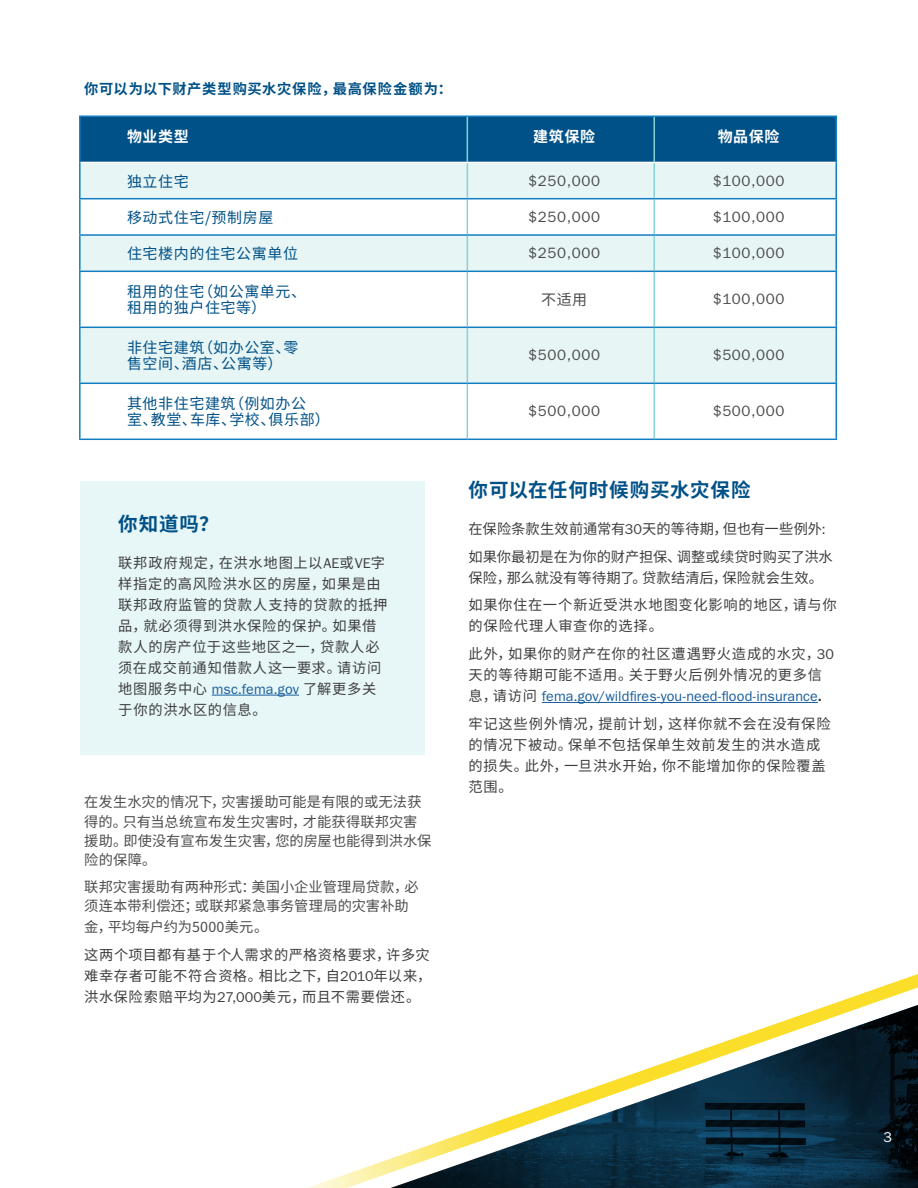
<style>
.page{position:relative;width:918px;height:1188px;background:#fff}
.page>*{position:absolute;margin:0;border:0;box-sizing:border-box;transform-origin:0 0}
.Subhead{font:700 19.5px "Source Han Sans SC";letter-spacing:.04em;color:#005187}
.Table_Data_Blue{font:15px/16.5px "Source Han Sans SC";letter-spacing:.04em;color:#005187}
.Table_Data{font:15px "ITC Franklin Gothic Std";letter-spacing:.04em;color:#4d4d4f}
.Table_Header{font:700 15px "Source Han Sans SC";letter-spacing:.04em;color:#fff}
.Table_Data-2{font:15px "Source Han Sans SC";color:#4d4d4f}
.Body_Text{font:14.25px/21px "Source Han Sans SC";letter-spacing:.045em;color:#3e3e3f}
.Body_Text_Last{font:14.25px/21px "Source Han Sans SC";letter-spacing:.045em;color:#3e3e3f}
.Body_Text-2{font:14.25px/19.5px "Source Han Sans SC";letter-spacing:.005em;color:#4d4d4f}
.Body_Text-3{font:14.25px/21px "Source Han Sans SC";letter-spacing:.005em;color:#3e3e3f}
.Body_Text-4{font:700 14.25px "Source Han Sans SC";letter-spacing:.05em;color:#005187}
.t1{font:14.25px "ITC Franklin Gothic Std";color:#fff}
.s1{font-family:"ITC Franklin Gothic Std"}
.s2{font-family:"ITC Franklin Gothic Std";color:#175d9e}
.s3{font-family:"ITC Franklin Gothic Std";font-weight:600}
</style>
<div class="page">
<hr style="left:542px;top:702px;width:276px;height:1px;background:#175d9e">
<div style="left:80px;top:481px;width:344px;height:274px;background:#e7f6f6"></div>
<hr style="left:212px;top:695px;width:87px;height:1px;background:#175d9e">
<div style="left:81px;top:117px;width:755px;height:45px;background:#005187"></div>
<div style="left:81px;top:163px;width:755px;height:35px;background:#e7f5f5"></div>
<svg style="left:81px;top:199px;width:755px;height:240px"></svg>
<hr style="left:467px;top:117px;width:1px;height:45px;background:#88d2d6">
<hr style="left:654px;top:117px;width:1px;height:45px;background:#88d2d6">
<hr style="left:467px;top:163px;width:1px;height:35px;background:#88d2d6">
<hr style="left:654px;top:163px;width:1px;height:35px;background:#88d2d6">
<hr style="left:467px;top:199px;width:1px;height:35px;background:#88d2d6">
<hr style="left:654px;top:199px;width:1px;height:35px;background:#88d2d6">
<hr style="left:467px;top:236px;width:1px;height:35px;background:#88d2d6">
<hr style="left:654px;top:236px;width:1px;height:35px;background:#88d2d6">
<hr style="left:467px;top:272px;width:1px;height:55px;background:#88d2d6">
<hr style="left:654px;top:272px;width:1px;height:55px;background:#88d2d6">
<hr style="left:467px;top:328px;width:1px;height:55px;background:#88d2d6">
<hr style="left:654px;top:328px;width:1px;height:55px;background:#88d2d6">
<hr style="left:467px;top:384px;width:1px;height:55px;background:#88d2d6">
<hr style="left:654px;top:384px;width:1px;height:55px;background:#88d2d6">
<hr style="left:79px;top:198px;width:388px;height:1px;background:#127ec2">
<hr style="left:467px;top:198px;width:187px;height:1px;background:#127ec2">
<hr style="left:654px;top:198px;width:183px;height:1px;background:#127ec2">
<hr style="left:79px;top:234px;width:388px;height:2px;background:#127ec2">
<hr style="left:467px;top:234px;width:187px;height:2px;background:#127ec2">
<hr style="left:654px;top:234px;width:183px;height:2px;background:#127ec2">
<hr style="left:79px;top:271px;width:388px;height:1px;background:#127ec2">
<hr style="left:467px;top:271px;width:187px;height:1px;background:#127ec2">
<hr style="left:654px;top:271px;width:183px;height:1px;background:#127ec2">
<hr style="left:79px;top:327px;width:388px;height:1px;background:#127ec2">
<hr style="left:467px;top:327px;width:187px;height:1px;background:#127ec2">
<hr style="left:654px;top:327px;width:183px;height:1px;background:#127ec2">
<hr style="left:79px;top:383px;width:388px;height:1px;background:#127ec2">
<hr style="left:467px;top:383px;width:187px;height:1px;background:#127ec2">
<hr style="left:654px;top:383px;width:183px;height:1px;background:#127ec2">
<hr style="left:79px;top:384px;width:2px;height:55px;background:#127ec2">
<hr style="left:836px;top:384px;width:1px;height:55px;background:#127ec2">
<hr style="left:79px;top:439px;width:388px;height:1px;background:#127ec2">
<hr style="left:467px;top:439px;width:187px;height:1px;background:#127ec2">
<hr style="left:654px;top:439px;width:183px;height:1px;background:#127ec2">
<hr style="left:79px;top:116px;width:388px;height:1px;background:#127ec2">
<hr style="left:79px;top:117px;width:2px;height:45px;background:#127ec2">
<hr style="left:467px;top:116px;width:187px;height:1px;background:#127ec2">
<hr style="left:654px;top:116px;width:183px;height:1px;background:#127ec2">
<hr style="left:836px;top:117px;width:1px;height:45px;background:#127ec2">
<hr style="left:79px;top:162px;width:2px;height:36px;background:#127ec2">
<hr style="left:836px;top:162px;width:1px;height:36px;background:#127ec2">
<hr style="left:79px;top:199px;width:2px;height:35px;background:#127ec2">
<hr style="left:836px;top:199px;width:1px;height:35px;background:#127ec2">
<hr style="left:79px;top:236px;width:2px;height:35px;background:#127ec2">
<hr style="left:836px;top:236px;width:1px;height:35px;background:#127ec2">
<hr style="left:79px;top:272px;width:2px;height:55px;background:#127ec2">
<hr style="left:836px;top:272px;width:1px;height:55px;background:#127ec2">
<hr style="left:79px;top:328px;width:2px;height:55px;background:#127ec2">
<hr style="left:836px;top:328px;width:1px;height:55px;background:#127ec2">
<svg style="left:308px;top:992px;width:610px;height:196px"></svg>
<p class="Body_Text-4" style="left:84px;top:81px;width:369px">你可以为以下财产类型购买水灾保险，最高保险金额为：</p>
<p class="Table_Header" style="left:127px;top:128px;width:63px">物业类型</p>
<p class="Table_Header" style="left:533px;top:128px;width:63px">建筑保险</p>
<p class="Table_Header" style="left:718px;top:128px;width:63px">物品保险</p>
<p class="Table_Data_Blue" style="left:127px;top:173px;width:63px">独立住宅</p>
<p class="Table_Data" style="left:528px;top:172px;width:73px">$250,000</p>
<p class="Table_Data" style="left:713px;top:172px;width:73px">$100,000</p>
<p class="Table_Data_Blue" style="left:127px;top:209px;width:148px">移动式住宅/预制房屋</p>
<p class="Table_Data" style="left:528px;top:208px;width:73px">$250,000</p>
<p class="Table_Data" style="left:713px;top:208px;width:73px">$100,000</p>
<p class="Table_Data_Blue" style="left:127px;top:246px;width:172px">住宅楼内的住宅公寓单位</p>
<p class="Table_Data" style="left:528px;top:245px;width:73px">$250,000</p>
<p class="Table_Data" style="left:713px;top:245px;width:73px">$100,000</p>
<p class="Table_Data_Blue" style="left:127px;top:284px;width:180px">租用的住宅（如公寓单元、租用的独户住宅等）</p>
<p class="Table_Data-2" style="left:541px;top:291px;width:48px">不适用</p>
<p class="Table_Data" style="left:713px;top:291px;width:73px">$100,000</p>
<p class="Table_Data_Blue" style="left:127px;top:340px;width:173px">非住宅建筑（如办公室、零售空间、酒店、公寓等）</p>
<p class="Table_Data" style="left:528px;top:347px;width:73px">$500,000</p>
<p class="Table_Data" style="left:713px;top:347px;width:73px">$500,000</p>
<p class="Table_Data_Blue" style="left:127px;top:396px;width:204px">其他非住宅建筑（例如办公<br>室、教堂、车库、学校、俱乐部）</p>
<p class="Table_Data" style="left:528px;top:403px;width:73px">$500,000</p>
<p class="Table_Data" style="left:713px;top:403px;width:73px">$500,000</p>
<h3 class="Subhead" style="left:118px;top:513px;width:102px">你知道吗？</h3>
<p class="Body_Text" style="left:118px;top:552px;width:271px">联邦政府规定，在洪水地图上以<span class="s1">AE</span>或<span class="s1">VE</span>字样指定的高风险洪水区的房屋，如果是由联邦政府监管的贷款人支持的贷款的抵押品，就必须得到洪水保险的保护。如果借款人的房产位于这些地区之一，贷款人必须在成交前通知借款人这一要求。请访问地图服务中心 <span class="s2">msc.fema.gov</span> 了解更多关于你的洪水区的信息。</p>
<p class="Body_Text-2" style="left:84px;top:792px;width:349px">在发生水灾的情况下，灾害援助可能是有限的或无法获得的。只有当总统宣布发生灾害时，才能获得联邦灾害援助。即使没有宣布发生灾害，您的房屋也能得到洪水保险的保障。</p>
<p class="Body_Text-2" style="left:84px;top:877px;width:336px">联邦灾害援助有两种形式：美国小企业管理局贷款，必须连本带利偿还；或联邦紧急事务管理局的灾害补助</p>
<p class="Body_Text-2" style="left:84px;top:918px;width:186px">金，平均每户约为5000美元。</p>
<p class="Body_Text_Last" style="left:84px;top:945px;width:349px">这两个项目都有基于个人需求的严格资格要求，许多灾难幸存者可能不符合资格。相比之下，自<span class="s1">2010</span>年以来，洪水保险索赔平均为<span class="s1">27,000</span>美元，而且不需要偿还。</p>
<h3 class="Subhead" style="left:469px;top:479px;width:284px">你可以在任何时候购买水灾保险</h3>
<p class="Body_Text-3" style="left:469px;top:518px;width:359px">在保险条款生效前通常有<span class="s1">30</span>天的等待期，但也有一些例外<span class="s1">:</span></p>
<p class="Body_Text-3" style="left:469px;top:546px;width:366px">如果你最初是在为你的财产担保、调整或续贷时购买了洪水保险，那么就没有等待期了。贷款结清后，保险就会生效。</p>
<p class="Body_Text" style="left:469px;top:595px;width:370px">如果你住在一个新近受洪水地图变化影响的地区，请与你的保险代理人审查你的选择。</p>
<p class="Body_Text" style="left:469px;top:644px;width:367px">此外，如果你的财产在你的社区遭遇野火造成的水灾，<span class="s1">30</span>天的等待期可能不适用。关于野火后例外情况的更多信息，请访问 <span class="s2">fema.gov/wildfires-you-need-flood-insurance</span><span class="s3">.</span></p>
<p class="Body_Text_Last" style="left:469px;top:713px;width:363px">牢记这些例外情况，提前计划，这样你就不会在没有保险的情况下被动。保单不包括保单生效前发生的洪水造成的损失。此外，一旦洪水开始，你不能增加你的保险覆盖范围。</p>
<p class="t1" style="left:884px;top:1129px;width:10px">3</p>
</div>
